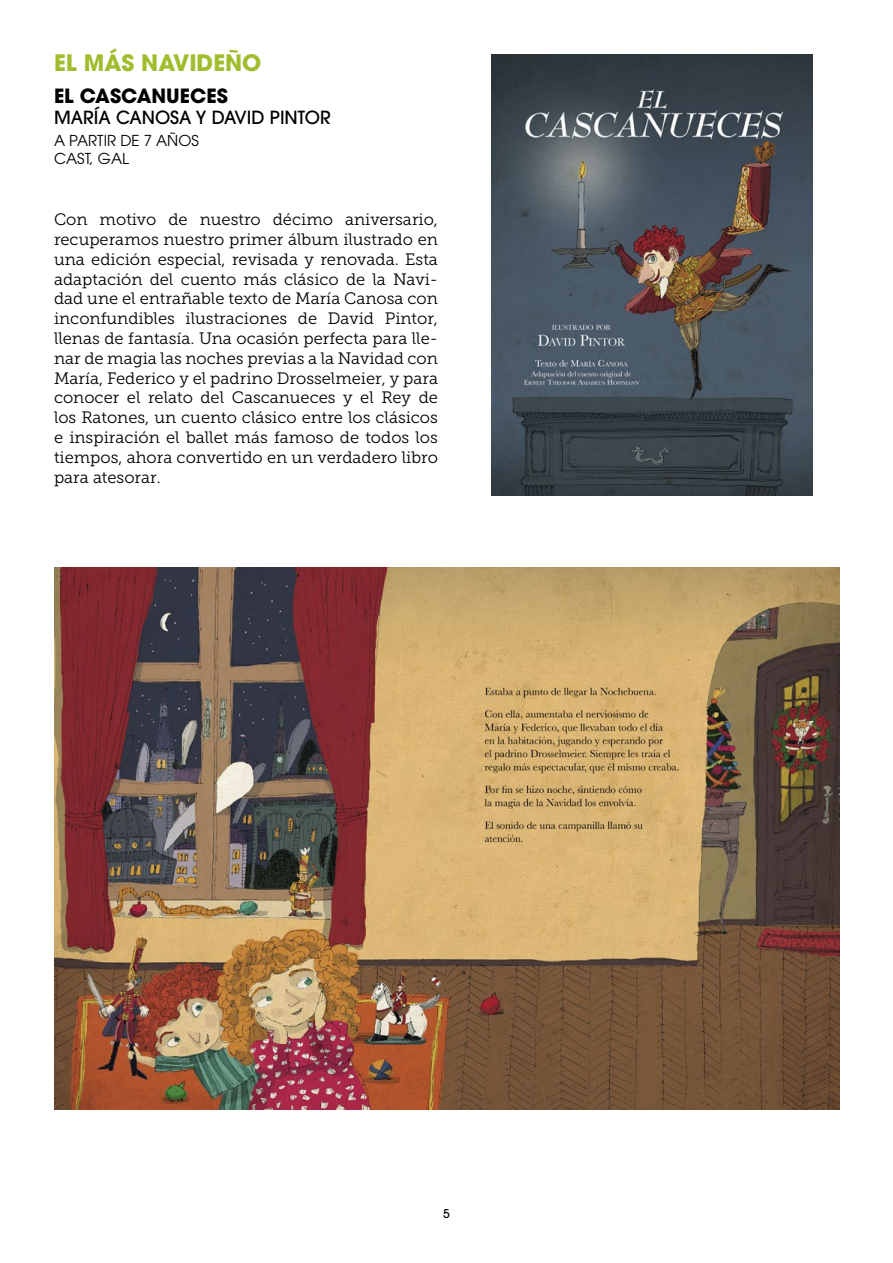
<style>
.page{position:relative;width:893px;height:1263px;background:#fff}
.page>*{position:absolute;margin:0;border:0;box-sizing:border-box;transform-origin:0 0}
.t1{font:700 22.5px "ITC Avant Garde Pro";color:#a0bd2d}
.t2{font:700 19.5px "ITC Avant Garde Pro";color:#000}
.t3{font:500 18px "ITC Avant Garde Pro";color:#000}
.t4{font:16.5px/19.8px "Museo Slab 300";color:#000;text-align:justify}
.t5{font:15px/18px "ITC Avant Garde Pro";color:#000}
.t6{font:500 12px "ITC Avant Garde Pro";color:#000}
</style>
<div class="page">
<img style="left:491px;top:54px;width:322px;height:441px">
<img style="left:54px;top:568px;width:785px;height:542px">
<h1 class="t1" style="left:54px;top:47px;width:209px">EL MÁS NAVIDEÑO</h1>
<p class="t2" style="left:54px;top:82px;width:175px">EL CASCANUECES</p>
<p class="t3" style="left:54px;top:106px;width:278px">MARÍA CANOSA Y DAVID PINTOR</p>
<p class="t5" style="left:54px;top:132px;width:146px">A PARTIR DE 7 AÑOS<br>CAST, GAL</p>
<p class="t4" style="left:54px;top:210px;width:386px">Con motivo de nuestro décimo aniversario, recuperamos nuestro primer álbum ilustrado en una edición especial, revisada y renovada. Esta adaptación del cuento más clásico de la Navi&shy;dad une el entrañable texto de María Canosa con inconfundibles ilustraciones de David Pintor, llenas de fantasía. Una ocasión perfecta para lle&shy;nar de magia las noches previas a la Navidad con María, Federico y el padrino Drosselmeier, y para conocer el relato del Cascanueces y el Rey de los Ratones, un cuento clásico entre los clásicos e inspiración el ballet más famoso de todos los tiempos, ahora convertido en un verdadero libro para atesorar.</p>
<p class="t6" style="left:443px;top:1206px;width:8px">5</p>
</div>
